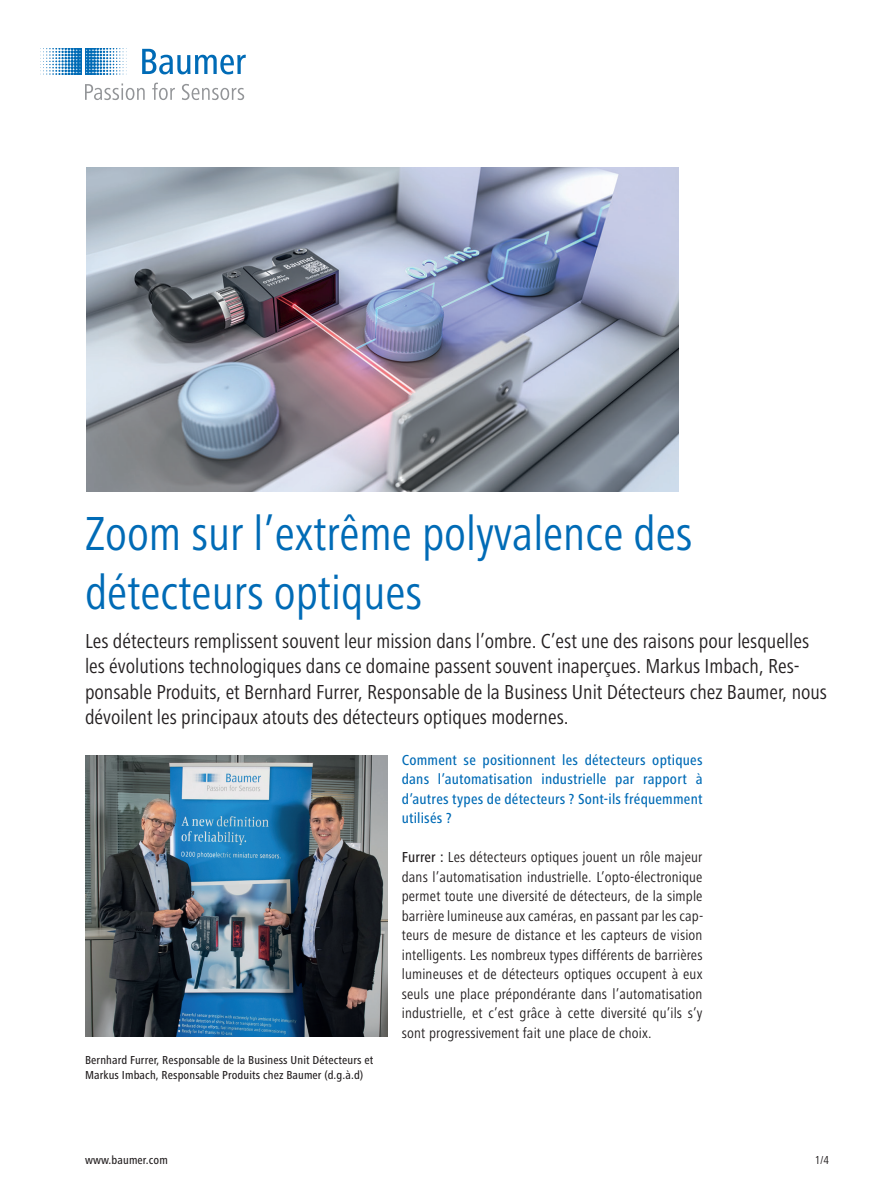
<style>
.page{position:relative;width:893px;height:1188px;background:#fff}
.page>*{position:absolute;margin:0;border:0;box-sizing:border-box;transform-origin:0 0}
.t1{font:condensed 49.5px/58.5px "Frutiger Next LT";color:#006bb6}
.t2{font:condensed 21px/25.5px "Frutiger Next LT";color:#231f20}
.t3{font:condensed 15px/19.5px "Frutiger Next LT";letter-spacing:.01em;color:#231f20;text-align:justify}
.t4{font:500 condensed 15px/19.5px "Frutiger Next LT";letter-spacing:.015em;color:#006bb6;text-align:justify}
.t5{font:500 condensed 12px/15px "Frutiger Next LT";letter-spacing:.01em;color:#231f20}
.t6{font:condensed 12px "Frutiger Next LT";color:#231f20}
.s1{font-weight:500}
</style>
<div class="page">
<img style="left:86px;top:167px;width:593px;height:324px">
<img style="left:85px;top:756px;width:303px;height:280px">
<svg style="left:142px;top:49px;width:104px;height:25px"></svg>
<svg style="left:40px;top:49px;width:87px;height:26px"></svg>
<svg style="left:85px;top:83px;width:60px;height:17px"></svg>
<svg style="left:152px;top:83px;width:23px;height:17px"></svg>
<svg style="left:182px;top:84px;width:62px;height:16px"></svg>
<h1 class="t1" style="left:85px;top:505px;width:609px">Zoom sur l’extrême polyvalence des détecteurs optiques</h1>
<p class="t2" style="left:85px;top:628px;width:743px">Les détecteurs remplissent souvent leur mission dans l’ombre. C’est une des raisons pour lesquelles les évolutions technologiques dans ce domaine passent souvent inaperçues. Markus Imbach, Res&shy;ponsable Produits, et Bernhard Furrer, Responsable de la Business Unit Détecteurs chez Baumer, nous dévoilent les principaux atouts des détecteurs optiques modernes.</p>
<p class="t5" style="left:85px;top:1053px;width:290px">Bernhard Furrer, Responsable de la Business Unit Détecteurs et<br>Markus Imbach, Responsable Produits chez Baumer (d.g.à.d)</p>
<p class="t4" style="left:402px;top:750px;width:302px">Comment se positionnent les détecteurs optiques dans l’automatisation industrielle par rapport à d’autres types de détecteurs ? Sont-ils fréquemment utilisés ?</p>
<p class="t3" style="left:402px;top:847px;width:303px"><span class="s1">Furrer :</span> Les détecteurs optiques jouent un rôle majeur dans l’automatisation industrielle. L’opto-électronique permet toute une diversité de détecteurs, de la simple barrière lumineuse aux caméras, en passant par les cap&shy;teurs de mesure de distance et les capteurs de vision intelligents. Les nombreux types différents de barrières lumineuses et de détecteurs optiques occupent à eux seuls une place prépondérante dans l’automatisation industrielle, et c’est grâce à cette diversité qu’ils s’y sont progressivement fait une place de choix.</p>
<p class="t5" style="left:85px;top:1152px;width:84px">www.baumer.com</p>
<p class="t6" style="left:815px;top:1153px;width:16px">1/4</p>
</div>
